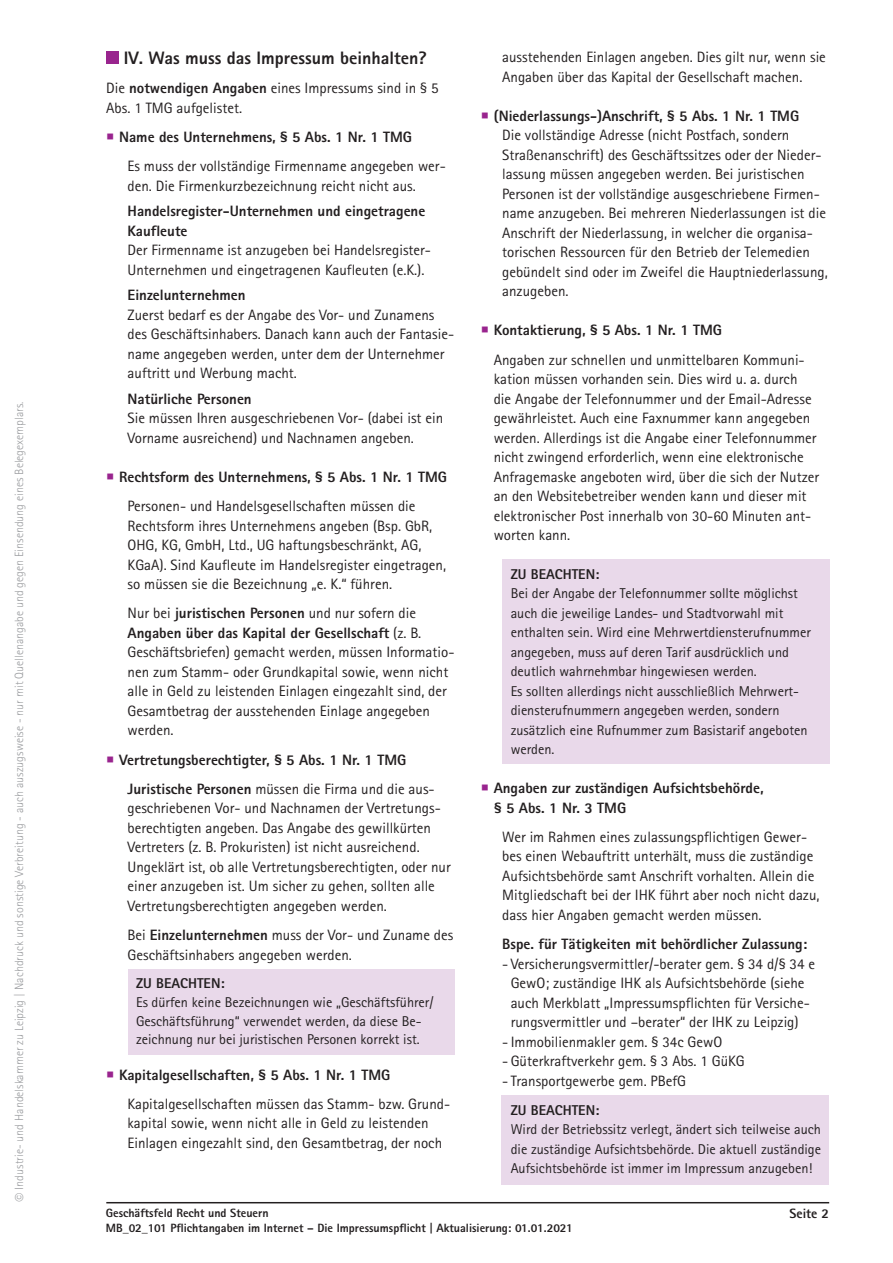
<style>
.page{position:relative;width:893px;height:1263px;background:#fff}
.page>*{position:absolute;margin:0;border:0;box-sizing:border-box;transform-origin:0 0}
.t1{font:800 18px "Rotis Sans Serif";color:#231f20}
.t2{font:15px/19.5px "Rotis Sans Serif";color:#231f20}
.t3{font:800 15px/19.5px "Rotis Sans Serif";color:#231f20}
.t4{font:14.25px/19.5px "Rotis Sans Serif";color:#231f20}
.t5{font:800 14.25px "Rotis Sans Serif";color:#231f20}
.t6{font:800 13.5px "Rotis Sans Serif";color:#231f20}
.t7{font:300 12px "Rotis Sans Serif";color:#999b9e}
.t8{font:800 12px/14.4px "Rotis Sans Serif";color:#231f20}
.s1{font-weight:800}
.s2{color:#99248e}
.s3{font-weight:400}
</style>
<div class="page">
<hr style="left:106px;top:1202px;width:723px;height:1px;background:#231f20">
<div style="left:502px;top:559px;width:327px;height:204px;background:#e9d9ea"></div>
<div style="left:128px;top:969px;width:327px;height:85px;background:#e9d9ea"></div>
<div style="left:106px;top:51px;width:13px;height:13px;background:#99248e"></div>
<div style="left:501px;top:1095px;width:327px;height:89px;background:#e9d9ea"></div>
<p class="t7" style="left:12px;top:1189px;width:789px;rotate:-90deg">Industrie- und Handelskammer zu Leipzig | Nachdruck und sonstige Verbreitung - auch auszugsweise - nur mit Quellenangabe und gegen Einsendung eines Belegexemplars.</p>
<p class="t1" style="left:124px;top:46px;width:304px">IV. Was muss das Impressum beinhalten?</p>
<p class="t2" style="left:106px;top:78px;width:334px">Die <span class="s1">notwendigen Angaben</span> eines Impressums sind in § 5<br>Abs. 1 TMG aufgelistet.</p>
<p class="t2" style="left:128px;top:122px;width:320px;line-height:29.2px;text-indent:-21px"><span class="s2">○</span> <span class="s1">Name des Unternehmens, § 5 Abs. 1 Nr. 1 TMG<br></span>Es muss der vollständige Firmenname angegeben wer-</p>
<p class="t2" style="left:128px;top:176px;width:290px">den. Die Firmenkurzbezeichnung reicht nicht aus.</p>
<p class="t3" style="left:128px;top:201px;width:299px">Handelsregister-Unternehmen und eingetragene<br>Kaufleute</p>
<p class="t2" style="left:128px;top:240px;width:305px">Der Firmenname ist anzugeben bei Handelsregister-<br>Unternehmen und eingetragenen Kaufleuten (e.K.).</p>
<p class="t3" style="left:128px;top:285px;width:120px">Einzelunternehmen</p>
<p class="t2" style="left:128px;top:305px;width:328px">Zuerst bedarf es der Angabe des Vor- und Zunamens des Geschäftsinhabers. Danach kann auch der Fantasie&shy;name angegeben werden, unter dem der Unternehmer auftritt und Werbung macht.</p>
<p class="t3" style="left:128px;top:389px;width:126px">Natürliche Personen</p>
<p class="t2" style="left:128px;top:408px;width:317px">Sie müssen Ihren ausgeschriebenen Vor- (dabei ist ein<br>Vorname ausreichend) und Nachnamen angeben.</p>
<p class="t2" style="left:128px;top:462px;width:321px;line-height:29.2px;text-indent:-21px"><span class="s2">○</span> <span class="s1">Rechtsform des Unternehmens, § 5 Abs. 1 Nr. 1 TMG<br></span>Personen- und Handelsgesellschaften müssen die</p>
<p class="t2" style="left:128px;top:516px;width:320px">Rechtsform ihres Unternehmens angeben (Bsp. GbR, OHG, KG, GmbH, Ltd., UG haftungsbeschränkt, AG, KGaA). Sind Kaufleute im Handelsregister eingetragen, so müssen sie die Bezeichnung „e. K.“ führen.</p>
<p class="t2" style="left:128px;top:603px;width:328px">Nur bei <span class="s1">juristischen Personen</span> und nur sofern die <span class="s1">Angaben über das Kapital der Gesellschaft</span> (z. B.<br>Geschäftsbriefen) gemacht werden, müssen Informatio&shy;nen zum Stamm- oder Grundkapital sowie, wenn nicht alle in Geld zu leistenden Einlagen eingezahlt sind, der Gesamtbetrag der ausstehenden Einlage angegeben werden.</p>
<p class="t3" style="left:128px;top:745px;width:309px;line-height:29.2px;text-indent:-21px"><span class="s2">○</span> Vertretungsberechtigter, § 5 Abs. 1 Nr. 1 TMG<br>Juristische Personen <span class="s3">müssen die Firma und die aus-</span></p>
<p class="t2" style="left:128px;top:798px;width:325px">geschriebenen Vor- und Nachnamen der Vertretungs&shy;berechtigten angeben. Das Angabe des gewillkürten Vertreters (z. B. Prokuristen) ist nicht ausreichend.<br>Ungeklärt ist, ob alle Vertretungsberechtigten, oder nur einer anzugeben ist. Um sicher zu gehen, sollten alle Vertretungsberechtigten angegeben werden.</p>
<p class="t2" style="left:128px;top:925px;width:327px">Bei <span class="s1">Einzelunternehmen</span> muss der Vor- und Zuname des<br>Geschäftsinhabers angegeben werden.</p>
<p class="t5" style="left:136px;top:974px;width:90px">ZU BEACHTEN:</p>
<p class="t4" style="left:136px;top:992px;width:299px;line-height:18.8px">Es dürfen keine Bezeichnungen wie „Geschäftsführer/<br>Geschäftsführung“ verwendet werden, da diese Be&shy;zeichnung nur bei juristischen Personen korrekt ist.</p>
<p class="t2" style="left:128px;top:1060px;width:324px;line-height:29.2px;text-indent:-21px"><span class="s2">○</span> <span class="s1">Kapitalgesellschaften, § 5 Abs. 1 Nr. 1 TMG<br></span>Kapitalgesellschaften müssen das Stamm- bzw. Grund-</p>
<p class="t2" style="left:128px;top:1113px;width:316px">kapital sowie, wenn nicht alle in Geld zu leistenden<br>Einlagen eingezahlt sind, den Gesamtbetrag, der noch</p>
<p class="t2" style="left:502px;top:48px;width:325px">ausstehenden Einlagen angeben. Dies gilt nur, wenn sie<br>Angaben über das Kapital der Gesellschaft machen.</p>
<p class="t2" style="left:502px;top:106px;width:327px;text-indent:-21px"><span class="s2">○</span> <span class="s1">(Niederlassungs-)Anschrift, § 5 Abs. 1 Nr. 1 TMG<br></span>Die vollständige Adresse (nicht Postfach, sondern Straßenanschrift) des Geschäftssitzes oder der Nieder&shy;lassung müssen angegeben werden. Bei juristischen Personen ist der vollständige ausgeschriebene Firmen&shy;name anzugeben. Bei mehreren Niederlassungen ist die Anschrift der Niederlassung, in welcher die organisa&shy;torischen Ressourcen für den Betrieb der Telemedien gebündelt sind oder im Zweifel die Hauptniederlassung, anzugeben.</p>
<p class="t2" style="left:494px;top:316px;width:313px;line-height:29.2px;text-indent:-13px"><span class="s2">○</span> <span class="s1">Kontaktierung, § 5 Abs. 1 Nr. 1 TMG<br></span>Angaben zur schnellen und unmittelbaren Kommuni-</p>
<p class="t2" style="left:494px;top:369px;width:327px">kation müssen vorhanden sein. Dies wird u. a. durch<br>die Angabe der Telefonnummer und der Email-Adresse gewährleistet. Auch eine Faxnummer kann angegeben werden. Allerdings ist die Angabe einer Telefonnummer nicht zwingend erforderlich, wenn eine elektronische Anfragemaske angeboten wird, über die sich der Nutzer an den Websitebetreiber wenden kann und dieser mit elektronischer Post innerhalb von 30-60 Minuten ant&shy;worten kann.</p>
<p class="t5" style="left:511px;top:565px;width:90px">ZU BEACHTEN:</p>
<p class="t4" style="left:511px;top:583px;width:302px">Bei der Angabe der Telefonnummer sollte möglichst auch die jeweilige Landes- und Stadtvorwahl mit enthalten sein. Wird eine Mehrwertdiensterufnummer angegeben, muss auf deren Tarif ausdrücklich und deutlich wahrnehmbar hingewiesen werden.<br>Es sollten allerdings nicht ausschließlich Mehrwert&shy;diensterufnummern angegeben werden, sondern zusätzlich eine Rufnummer zum Basistarif angeboten werden.</p>
<p class="t3" style="left:494px;top:778px;width:271px;text-indent:-13px"><span class="s2">○</span> Angaben zur zuständigen Aufsichtsbehörde, § 5 Abs. 1 Nr. 3 TMG</p>
<p class="t2" style="left:502px;top:827px;width:319px">Wer im Rahmen eines zulassungspflichtigen Gewer&shy;bes einen Webauftritt unterhält, muss die zuständige Aufsichtsbehörde samt Anschrift vorhalten. Allein die Mitgliedschaft bei der IHK führt aber noch nicht dazu, dass hier Angaben gemacht werden müssen.</p>
<p class="t3" style="left:502px;top:934px;width:306px">Bspe. für Tätigkeiten mit behördlicher Zulassung:</p>
<p class="t2" style="left:502px;top:954px;width:314px;text-align:center">- Versicherungsvermittler/-berater gem. § 34 d/§ 34 e GewO; zuständige IHK als Aufsichtsbehörde (siehe auch Merkblatt „Impressumspflichten für Versiche&shy;rungsvermittler und –berater“ der IHK zu Leipzig)</p>
<p class="t2" style="left:502px;top:1032px;width:222px">- Immobilienmakler gem. § 34c GewO</p>
<p class="t2" style="left:502px;top:1051px;width:244px">- Güterkraftverkehr gem. § 3 Abs. 1 GüKG</p>
<p class="t2" style="left:502px;top:1071px;width:185px">- Transportgewerbe gem. PBefG</p>
<p class="t5" style="left:511px;top:1101px;width:90px">ZU BEACHTEN:</p>
<p class="t4" style="left:511px;top:1120px;width:312px;text-align:justify">Wird der Betriebssitz verlegt, ändert sich teilweise auch die zuständige Aufsichtsbehörde. Die aktuell zuständige Aufsichtsbehörde ist immer im Impressum anzugeben!</p>
<p class="t8" style="left:106px;top:1206px;width:468px">Geschäftsfeld Recht und Steuern<br>MB_02_101 Pflichtangaben im Internet – Die Impressumspflicht | Aktualisierung: 01.01.2021</p>
<p class="t6" style="left:789px;top:1205px;width:41px">Seite 2</p>
</div>
